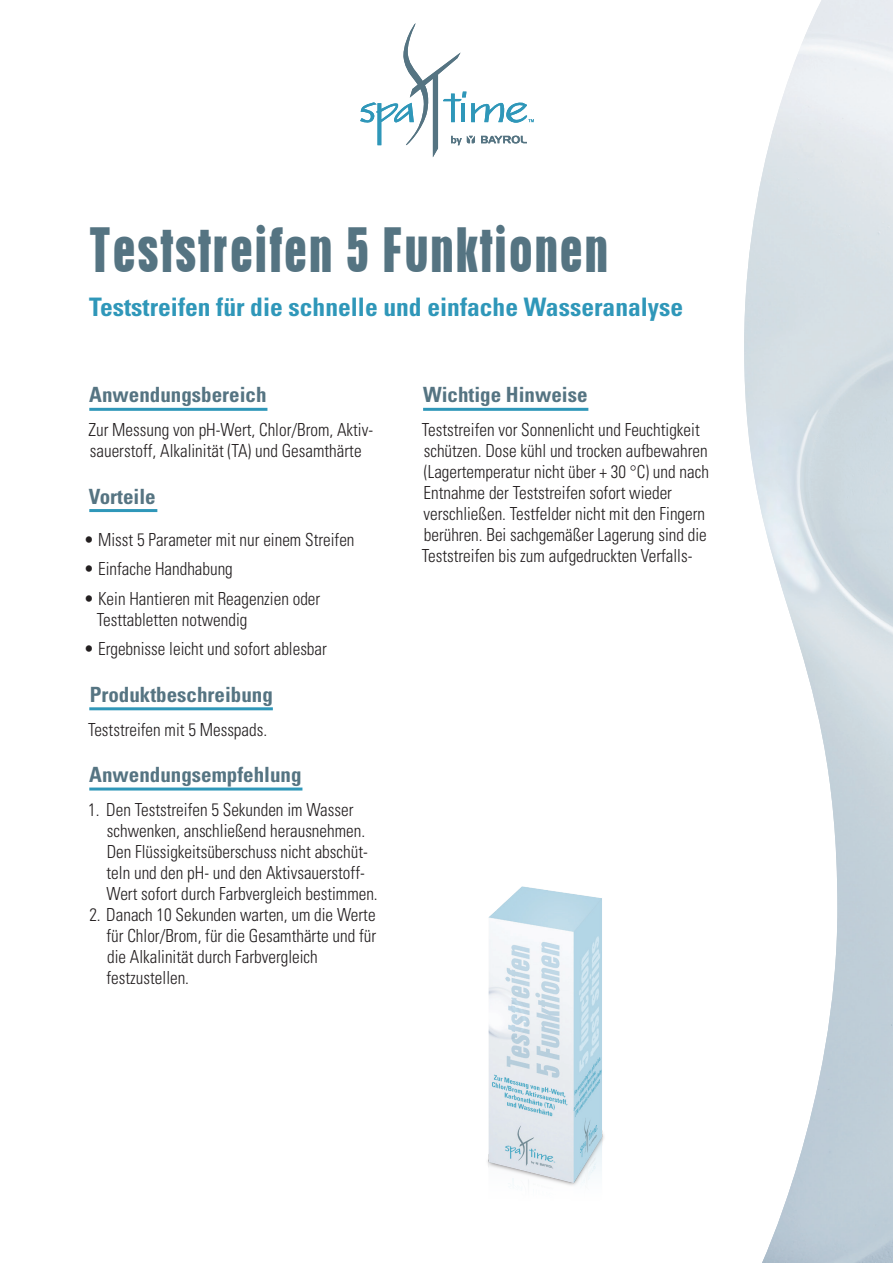
<style>
.page{position:relative;width:893px;height:1263px;background:#fff}
.page>*{position:absolute;margin:0;border:0;box-sizing:border-box;transform-origin:0 0}
.t1{font:54px "Cupido";letter-spacing:.025em;color:#557482;scale:.9 1}
.t2{font:700 condensed 25.5px "Univers LT Std";color:#2f97b9}
.t3{font:700 condensed 21px "Univers LT Std";color:#557482}
.t4{font:300 condensed 18px/21px "Univers LT Std";color:#231f20;scale:.95 1}
</style>
<div class="page">
<img style="left:744px;top:0;width:149px;height:1263px">
<svg style="left:360px;top:23px;width:174px;height:134px"></svg>
<img style="left:487px;top:886px;width:117px;height:300px">
<hr style="left:89px;top:408px;width:178px;height:3px;background:#2f97b9">
<hr style="left:89px;top:509px;width:68px;height:3px;background:#2f97b9">
<hr style="left:89px;top:707px;width:184px;height:3px;background:#2f97b9">
<hr style="left:89px;top:787px;width:213px;height:3px;background:#2f97b9">
<hr style="left:423px;top:408px;width:165px;height:3px;background:#2f97b9">
<h1 class="t1" style="left:89px;top:213px;width:578px">Teststreifen 5 Funktionen</h1>
<h2 class="t2" style="left:89px;top:291px;width:595px">Teststreifen für die schnelle und einfache Wasseranalyse</h2>
<p class="t3" style="left:89px;top:382px;width:179px">Anwendungsbereich</p>
<p class="t4" style="left:89px;top:419px;width:301px">Zur Messung von pH-Wert, Chlor/Brom, Aktiv&shy;sauerstoff, Alkalinität (TA) und Gesamthärte</p>
<p class="t3" style="left:89px;top:483px;width:68px">Vorteile</p>
<p class="t4" style="left:84px;top:529px;width:286px">• Misst 5 Parameter mit nur einem Streifen</p>
<p class="t4" style="left:84px;top:558px;width:158px">• Einfache Handhabung</p>
<p class="t4" style="left:97px;top:588px;width:237px;text-indent:-13px">• Kein Hantieren mit Reagenzien oder<br>Testtabletten notwendig</p>
<p class="t4" style="left:84px;top:638px;width:257px">• Ergebnisse leicht und sofort ablesbar</p>
<p class="t3" style="left:90px;top:681px;width:185px">Produktbeschreibung</p>
<p class="t4" style="left:88px;top:719px;width:190px">Teststreifen mit 5 Messpads.</p>
<p class="t3" style="left:89px;top:762px;width:214px">Anwendungsempfehlung</p>
<p class="t4" style="left:106px;top:799px;width:287px;text-indent:-18px">1. Den Teststreifen 5 Sekunden im Wasser schwenken, anschließend herausnehmen.<br>Den Flüssigkeitsüberschuss nicht abschüt&shy;teln und den pH- und den Aktivsauerstoff-Wert sofort durch Farbvergleich bestimmen.</p>
<p class="t4" style="left:106px;top:904px;width:285px;text-indent:-17px">2. Danach 10 Sekunden warten, um die Werte für Chlor/Brom, für die Gesamthärte und für die Alkalinität durch Farbvergleich festzustellen.</p>
<p class="t3" style="left:423px;top:382px;width:166px">Wichtige Hinweise</p>
<p class="t4" style="left:422px;top:419px;width:304px">Teststreifen vor Sonnenlicht und Feuchtigkeit schützen. Dose kühl und trocken aufbewahren (Lagertemperatur nicht über + 30 °C) und nach Entnahme der Teststreifen sofort wieder verschließen. Testfelder nicht mit den Fingern berühren. Bei sachgemäßer Lagerung sind die Teststreifen bis zum aufgedruckten Verfalls-</p>
</div>
